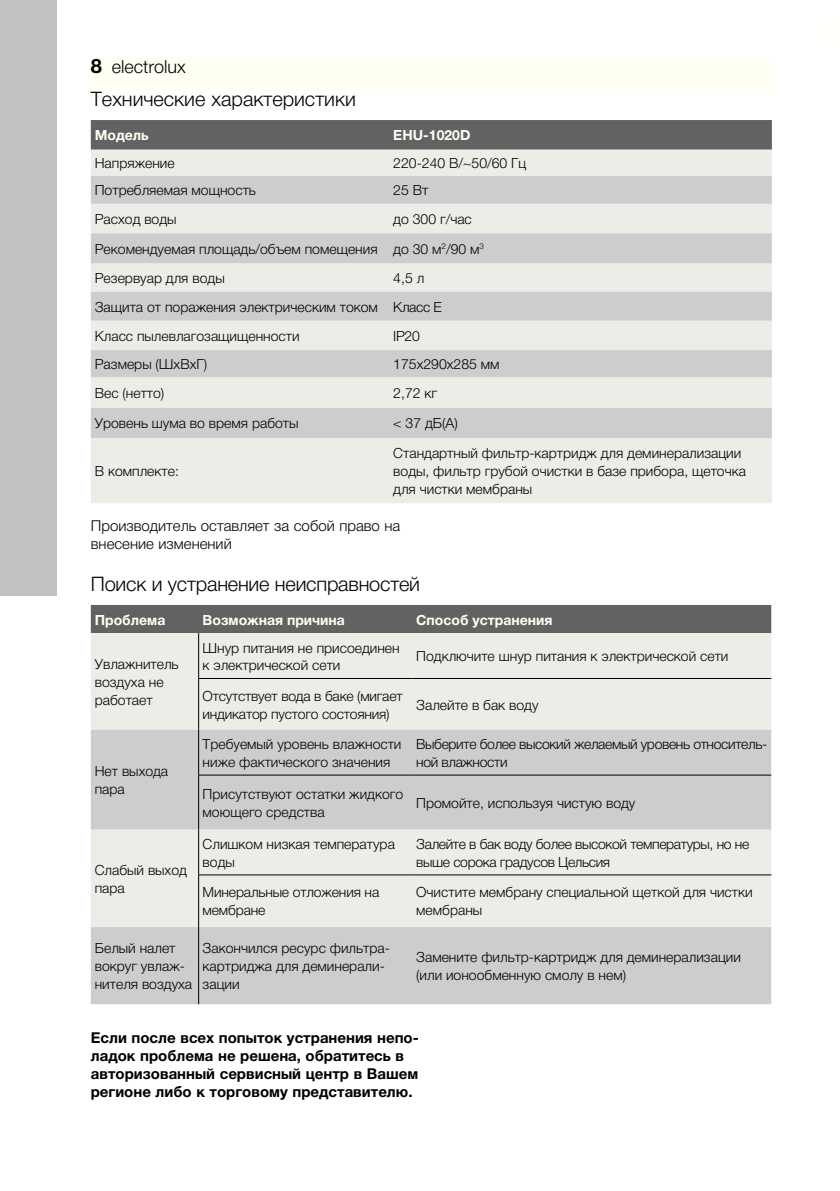
<style>
.page{position:relative;width:840px;height:1191px;background:#fff}
.page>*{position:absolute;margin:0;border:0;box-sizing:border-box;transform-origin:0 0}
.t1{font:300 20px "Helvetica Neue LTCYR";letter-spacing:-.01em;color:#000}
.t2{font:300 18px "Helvetica Neue LTCYR";color:#000}
.t3{font:700 15px/18px "Helvetica Neue LTCYR";color:#000}
.t4{font:300 15px/18px "Helvetica Neue LTCYR";color:#000}
.t5{font:300 14px/18px "Helvetica Neue LTCYR";color:#000}
.t6{font:300 14px/18px "Helvetica Neue LTCYR";letter-spacing:-.025em;color:#000}
.t7{font:700 14px "Helvetica Neue LTCYR";color:#fffff4}
.s1{font-weight:700;font-size:20px}
</style>
<div class="page">
<div style="left:91px;top:58px;width:680px;height:34px;background:#fffff4"></div>
<div style="left:0;top:0;width:57px;height:595px;background:#c1c1c1"></div>
<div style="left:91px;top:120px;width:680px;height:30px;background:#626262"></div>
<div style="left:91px;top:150px;width:680px;height:353px;background:#eeece7"></div>
<svg style="left:91px;top:176px;width:680px;height:262px;background:#dbdbd8"></svg>
<div style="left:91px;top:605px;width:679px;height:28px;background:#626262"></div>
<div style="left:91px;top:633px;width:679px;height:96px;background:#eeece7"></div>
<svg style="left:91px;top:729px;width:679px;height:275px;background:#d8d7d5"></svg>
<hr style="left:198px;top:633px;width:1px;height:45px;background:#000">
<hr style="left:198px;top:678px;width:1px;height:51px;background:#000">
<hr style="left:198px;top:678px;width:214px;height:1px;background:#000">
<hr style="left:412px;top:678px;width:358px;height:1px;background:#000">
<hr style="left:198px;top:729px;width:1px;height:46px;background:#000">
<hr style="left:198px;top:775px;width:1px;height:54px;background:#000">
<hr style="left:198px;top:829px;width:1px;height:45px;background:#000">
<hr style="left:198px;top:875px;width:1px;height:52px;background:#000">
<hr style="left:198px;top:927px;width:1px;height:77px;background:#000">
<hr style="left:198px;top:774px;width:214px;height:1px;background:#000">
<hr style="left:412px;top:774px;width:358px;height:1px;background:#000">
<hr style="left:198px;top:874px;width:214px;height:1px;background:#000">
<hr style="left:412px;top:874px;width:358px;height:1px;background:#000">
<p class="t2" style="left:91px;top:57px;width:96px"><span class="s1">8</span> electrolux</p>
<h1 class="t1" style="left:91px;top:89px;width:266px">Технические характеристики</h1>
<p class="t7" style="left:95px;top:128px;width:55px">Модель</p>
<p class="t7" style="left:393px;top:128px;width:79px">EHU-1020D</p>
<p class="t5" style="left:95px;top:154px;width:81px">Напряжение</p>
<p class="t5" style="left:393px;top:154px;width:134px">220-240 В/~50/60 Гц</p>
<p class="t5" style="left:95px;top:182px;width:162px">Потребляемая мощность</p>
<p class="t5" style="left:393px;top:182px;width:37px">25 Вт</p>
<p class="t5" style="left:95px;top:210px;width:83px">Расход воды</p>
<p class="t5" style="left:95px;top:204px;width:390px;line-height:29.4px;text-indent:298px">до 300 г/час<br>Рекомендуемая площадь/объем помещения до 30 м<sup>2</sup>/90 м<sup>3<br></sup>Резервуар для воды</p>
<p class="t5" style="left:95px;top:264px;width:348px;line-height:29px;text-indent:298px">4,5 л<br>Защита от поражения электрическим током Класс Е<br>Класс пылевлагозащищенности</p>
<p class="t5" style="left:393px;top:327px;width:28px">IP20</p>
<p class="t5" style="left:95px;top:355px;width:114px">Размеры (ШхВхГ)</p>
<p class="t5" style="left:393px;top:355px;width:108px">175х290х285 мм</p>
<p class="t5" style="left:95px;top:384px;width:71px">Вес (нетто)</p>
<p class="t5" style="left:393px;top:384px;width:45px">2,72 кг</p>
<p class="t5" style="left:95px;top:415px;width:205px">Уровень шума во время работы</p>
<p class="t5" style="left:393px;top:415px;width:66px">&lt; 37 дБ(A)</p>
<p class="t5" style="left:95px;top:462px;width:86px">В комплекте:</p>
<p class="t5" style="left:393px;top:444px;width:354px">Стандартный фильтр-картридж для деминерализации воды, фильтр грубой очистки в базе прибора, щеточка для чистки мембраны</p>
<p class="t4" style="left:91px;top:517px;width:311px">Производитель оставляет за собой право на внесение изменений</p>
<h1 class="t1" style="left:91px;top:573px;width:330px">Поиск и устранение неисправностей</h1>
<p class="t7" style="left:95px;top:612px;width:72px">Проблема</p>
<p class="t7" style="left:202px;top:612px;width:144px">Возможная причина</p>
<p class="t7" style="left:416px;top:612px;width:138px">Способ устранения</p>
<p class="t5" style="left:95px;top:655px;width:85px">Увлажнитель воздуха не работает</p>
<p class="t5" style="left:202px;top:639px;width:198px;line-height:16.8px">Шнур питания не присоединен к электрической сети</p>
<p class="t5" style="left:416px;top:647px;width:313px">Подключите шнур питания к электрической сети</p>
<p class="t5" style="left:202px;top:687px;width:201px">Отсутствует вода в баке (мигает индикатор пустого состояния)</p>
<p class="t5" style="left:416px;top:696px;width:124px">Залейте в бак воду</p>
<p class="t5" style="left:95px;top:762px;width:75px">Нет выхода пара</p>
<p class="t5" style="left:95px;top:861px;width:94px">Слабый выход пара</p>
<p class="t5" style="left:202px;top:735px;width:200px">Требуемый уровень влажности ниже фактического значения</p>
<p class="t6" style="left:416px;top:735px;width:352px">Выберите более высокий желаемый уровень относитель&shy;ной влажности</p>
<p class="t5" style="left:202px;top:785px;width:202px">Присутствуют остатки жидкого моющего средства</p>
<p class="t5" style="left:416px;top:794px;width:220px">Промойте, используя чистую воду</p>
<p class="t5" style="left:202px;top:835px;width:194px">Слишком низкая температура воды</p>
<p class="t6" style="left:416px;top:835px;width:334px">Залейте в бак воду более высокой температуры, но не выше сорока градусов Цельсия</p>
<p class="t5" style="left:202px;top:883px;width:178px">Минеральные отложения на мембране</p>
<p class="t5" style="left:416px;top:883px;width:338px">Очистите мембрану специальной щеткой для чистки мембраны</p>
<p class="t5" style="left:95px;top:939px;width:99px">Белый налет вокруг увлаж&shy;нителя воздуха</p>
<p class="t5" style="left:202px;top:939px;width:189px">Закончился ресурс фильтра&shy;картриджа для деминерали&shy;зации</p>
<p class="t5" style="left:416px;top:948px;width:326px">Замените фильтр-картридж для деминерализации (или ионообменную смолу в нем)</p>
<p class="t3" style="left:91px;top:1028px;width:329px">Если после всех попыток устранения непо&shy;ладок проблема не решена, обратитесь в авторизованный сервисный центр в Вашем регионе либо к торговому представителю.</p>
</div>
